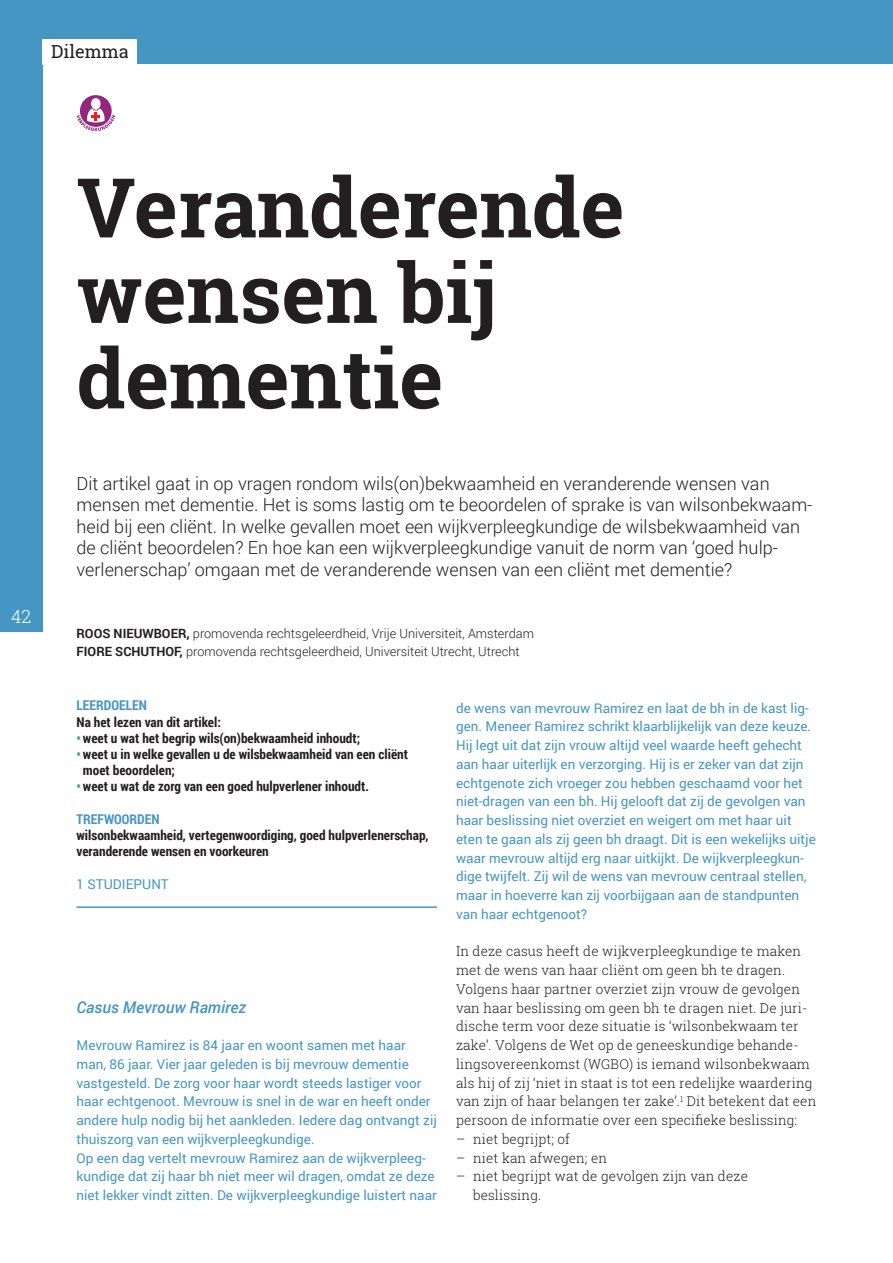
<style>
.page{position:relative;width:893px;height:1263px;background:#fff}
.page>*{position:absolute;margin:0;border:0;box-sizing:border-box;transform-origin:0 0}
.t1{font:700 82.5px/85.5px "Roboto Slab";color:#231f20}
.t2{font:300 18px/21.6px "Roboto";color:#231f20}
.t3{font:18px "Roboto Slab";color:#231f20}
.t4{font:300 18px "Roboto Slab";color:#fff}
.t5{font:italic 500 16.2px "Roboto";color:#4696c3}
.t6{font:13.5px/18.8px "Roboto";color:#4696c3}
.t7{font:300 13.5px/18.8px "Roboto Slab";letter-spacing:.01em;color:#231f20}
.t8{font:700 13.5px/16.2px "Roboto Condensed";color:#231f20}
.t9{font:700 13.5px "Roboto Condensed";color:#4696c3}
.t10{font:300 12.75px/18.8px "Roboto";color:#231f20}
.s1{font-weight:700}
.s2{color:#4696c3}
</style>
<div class="page">
<div style="left:0;top:0;width:43px;height:631px;background:#4696c3"></div>
<div style="left:0;top:0;width:893px;height:64px;background:#4696c3"></div>
<div style="left:43px;top:39px;width:94px;height:26px;background:#fff"></div>
<hr style="left:77px;top:906px;width:360px;height:2px;background:#4696c3">
<svg style="left:80px;top:95px;width:32px;height:32px"></svg>
<svg style="left:77px;top:97px;width:38px;height:34px"></svg>
<h2 class="t3" style="left:51px;top:39px;width:79px">Dilemma</h2>
<h2 class="t4" style="left:11px;top:604px;width:22px">42</h2>
<h1 class="t1" style="left:77px;top:164px;width:549px">Veranderende wensen bij dementie</h1>
<p class="t2" style="left:77px;top:472px;width:737px">Dit artikel gaat in op vragen rondom wils(on)bekwaamheid en veranderende wensen van mensen met dementie. Het is soms lastig om te beoordelen of sprake is van wilsonbekwaam&shy;heid bij een cliënt. In welke gevallen moet een wijkverpleegkundige de wilsbekwaamheid van de cliënt beoordelen? En hoe kan een wijkverpleegkundige vanuit de norm van ‘goed hulp&shy;verlenerschap’ omgaan met de veranderende wensen van een cliënt met dementie?</p>
<p class="t10" style="left:77px;top:623px;width:459px"><span class="s1">ROOS NIEUWBOER,</span> promovenda rechtsgeleerdheid, Vrije Universiteit, Amsterdam<br><span class="s1">FIORE SCHUTHOF,</span> promovenda rechtsgeleerdheid, Universiteit Utrecht, Utrecht</p>
<p class="t9" style="left:77px;top:696px;width:72px">LEERDOELEN</p>
<p class="t8" style="left:77px;top:713px;width:146px">Na het lezen van dit artikel:</p>
<p class="t8" style="left:77px;top:729px;width:285px"><span class="s2">•</span>weet u wat het begrip wils(on)bekwaamheid inhoudt;</p>
<p class="t8" style="left:83px;top:745px;width:327px;text-indent:-6px"><span class="s2">•</span>weet u in welke gevallen u de wilsbekwaamheid van een cliënt moet beoordelen;</p>
<p class="t8" style="left:77px;top:778px;width:294px"><span class="s2">•</span>weet u wat de zorg van een goed hulpverlener inhoudt.</p>
<p class="t9" style="left:77px;top:809px;width:85px">TREFWOORDEN</p>
<p class="t8" style="left:77px;top:826px;width:354px">wilsonbekwaamheid, vertegenwoordiging, goed hulpverlenerschap, veranderende wensen en voorkeuren</p>
<p class="t6" style="left:77px;top:875px;width:94px">1 STUDIEPUNT</p>
<p class="t5" style="left:77px;top:995px;width:171px">Casus Mevrouw Ramirez</p>
<p class="t6" style="left:77px;top:1035px;width:362px">Mevrouw Ramirez is 84 jaar en woont samen met haar man, 86 jaar. Vier jaar geleden is bij mevrouw dementie vastgesteld. De zorg voor haar wordt steeds lastiger voor haar echtgenoot. Mevrouw is snel in de war en heeft onder andere hulp nodig bij het aankleden. Iedere dag ontvangt zij thuiszorg van een wijkverpleegkundige.<br>Op een dag vertelt mevrouw Ramirez aan de wijkverpleeg&shy;kundige dat zij haar bh niet meer wil dragen, omdat ze deze niet lekker vindt zitten. De wijkverpleegkundige luistert naar</p>
<p class="t6" style="left:456px;top:698px;width:361px">de wens van mevrouw Ramirez en laat de bh in de kast lig&shy;gen. Meneer Ramirez schrikt klaarblijkelijk van deze keuze.<br>Hij legt uit dat zijn vrouw altijd veel waarde heeft gehecht aan haar uiterlijk en verzorging. Hij is er zeker van dat zijn echtgenote zich vroeger zou hebben geschaamd voor het niet-dragen van een bh. Hij gelooft dat zij de gevolgen van haar beslissing niet overziet en weigert om met haar uit eten te gaan als zij geen bh draagt. Dit is een wekelijks uitje waar mevrouw altijd erg naar uitkijkt. De wijkverpleegkun&shy;dige twijfelt. Zij wil de wens van mevrouw centraal stellen, maar in hoeverre kan zij voorbijgaan aan de standpunten van haar echtgenoot?</p>
<p class="t7" style="left:456px;top:942px;width:362px">In deze casus heeft de wijkverpleegkundige te maken met de wens van haar cliënt om geen bh te dragen.<br>Volgens haar partner overziet zijn vrouw de gevolgen van haar beslissing om geen bh te dragen niet. De juri&shy;dische term voor deze situatie is ‘wilsonbekwaam ter zake’. Volgens de Wet op de geneeskundige behande&shy;lingsovereenkomst (WGBO) is iemand wilsonbekwaam als hij of zij ‘niet in staat is tot een redelijke waardering van zijn of haar belangen ter zake’.<sup>1</sup> Dit betekent dat een persoon de informatie over een specifieke beslissing:</p>
<p class="t7" style="left:456px;top:1129px;width:116px">– niet begrijpt; of</p>
<p class="t7" style="left:456px;top:1148px;width:153px">– niet kan afwegen; en</p>
<p class="t7" style="left:473px;top:1167px;width:276px;text-indent:-17px">– niet begrijpt wat de gevolgen zijn van deze beslissing.</p>
</div>
